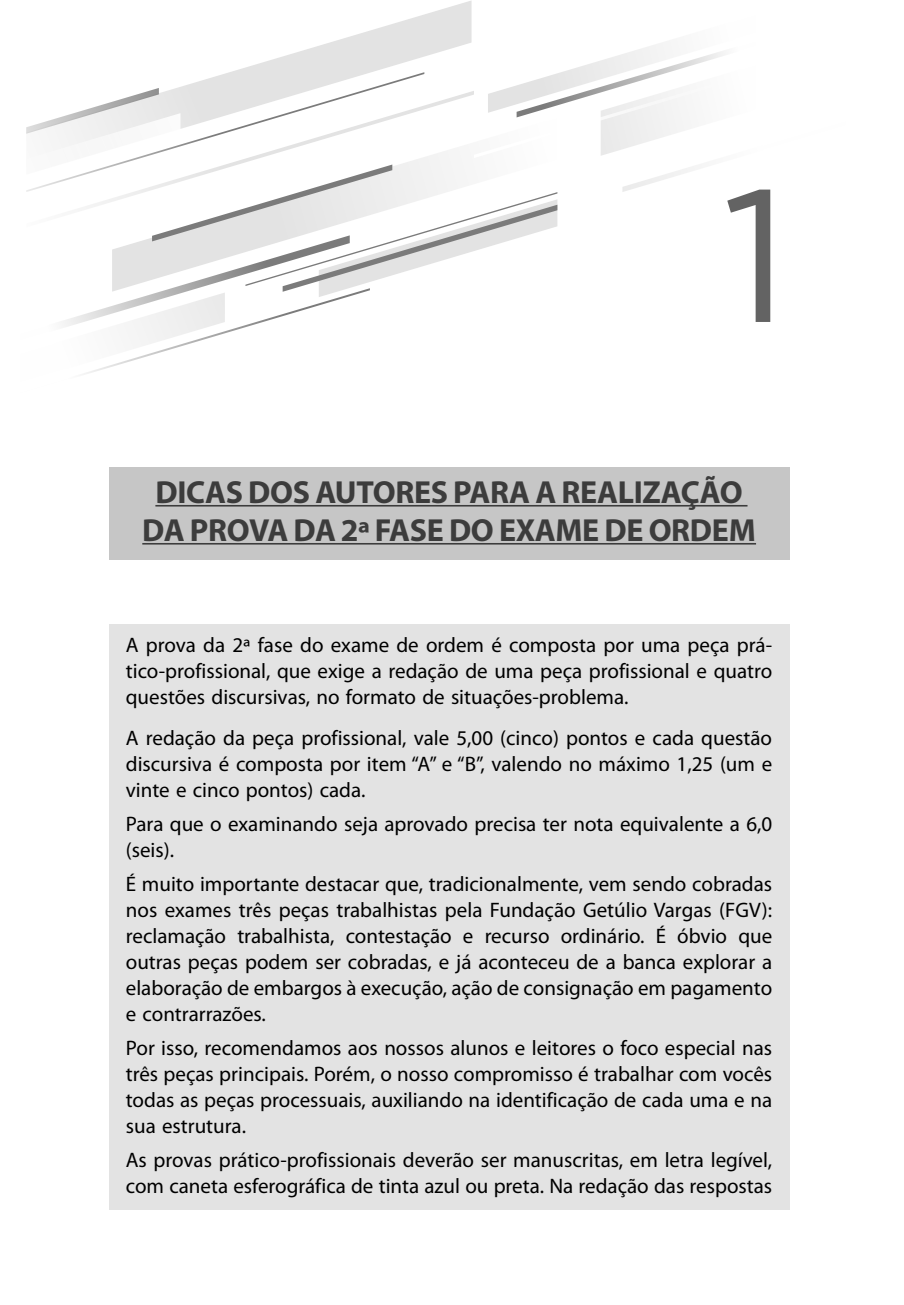
<style>
.page{position:relative;width:904px;height:1305px;background:#fff}
.page>*{position:absolute;margin:0;border:0;box-sizing:border-box;transform-origin:0 0}
.tit_num{font:187.6px "Gotham";color:#636363}
.tit{font:700 32px/38px "Myriad Pro";letter-spacing:-.01em;color:#3c3c3c;text-align:center}
.t_sementrada_box_justificado_meio{font:21px/26px "Myriad Pro";color:#000;text-align:justify}
.t_sementrada_box_justificado{font:21px/26px "Myriad Pro";color:#000;text-align:justify}
</style>
<div class="page">
<svg style="left:63px;top:1px;width:662px;height:373px"></svg>
<svg style="left:26px;top:91px;width:448px;height:136px"></svg>
<div style="left:109px;top:467px;width:680px;height:93px;background:#c6c6c6"></div>
<hr style="left:155px;top:505px;width:592px;height:1px;background:#3c3c3c">
<hr style="left:142px;top:543px;width:614px;height:1px;background:#3c3c3c">
<div style="left:109px;top:624px;width:680px;height:96px;background:#e3e3e3"></div>
<div style="left:109px;top:718px;width:680px;height:95px;background:#e3e3e3"></div>
<div style="left:109px;top:803px;width:680px;height:70px;background:#e3e3e3"></div>
<div style="left:109px;top:863px;width:680px;height:174px;background:#e3e3e3"></div>
<div style="left:109px;top:1027px;width:680px;height:122px;background:#e3e3e3"></div>
<div style="left:109px;top:1139px;width:680px;height:70px;background:#e3e3e3"></div>
<p class="tit_num" style="left:722px;top:135px;width:69px">1</p>
<p class="tit" style="left:142px;top:471px;width:615px">DICAS DOS AUTORES PARA A REALIZAÇÃO<br>DA PROVA DA 2ª FASE DO EXAME DE ORDEM</p>
<p class="t_sementrada_box_justificado" style="left:126px;top:632px;width:648px">A prova da 2ª fase do exame de ordem é composta por uma peça prá&shy;tico-profissional, que exige a redação de uma peça profissional e quatro questões discursivas, no formato de situações-problema.</p>
<p class="t_sementrada_box_justificado_meio" style="left:126px;top:725px;width:648px">A redação da peça profissional, vale 5,00 (cinco) pontos e cada questão discursiva é composta por item “A” e “B”, valendo no máximo 1,25 (um e vinte e cinco pontos) cada.</p>
<p class="t_sementrada_box_justificado_meio" style="left:126px;top:811px;width:648px">Para que o examinando seja aprovado precisa ter nota equivalente a 6,0 (seis).</p>
<p class="t_sementrada_box_justificado_meio" style="left:126px;top:871px;width:648px">É muito importante destacar que, tradicionalmente, vem sendo cobradas nos exames três peças trabalhistas pela Fundação Getúlio Vargas (FGV): reclamação trabalhista, contestação e recurso ordinário. É óbvio que outras peças podem ser cobradas, e já aconteceu de a banca explorar a elaboração de embargos à execução, ação de consignação em pagamento e contrarrazões.</p>
<p class="t_sementrada_box_justificado_meio" style="left:126px;top:1035px;width:648px">Por isso, recomendamos aos nossos alunos e leitores o foco especial nas três peças principais. Porém, o nosso compromisso é trabalhar com vocês todas as peças processuais, auxiliando na identificação de cada uma e na sua estrutura.</p>
<p class="t_sementrada_box_justificado_meio" style="left:126px;top:1147px;width:648px">As provas prático-profissionais deverão ser manuscritas, em letra legível, com caneta esferográfica de tinta azul ou preta. Na redação das respostas</p>
</div>
